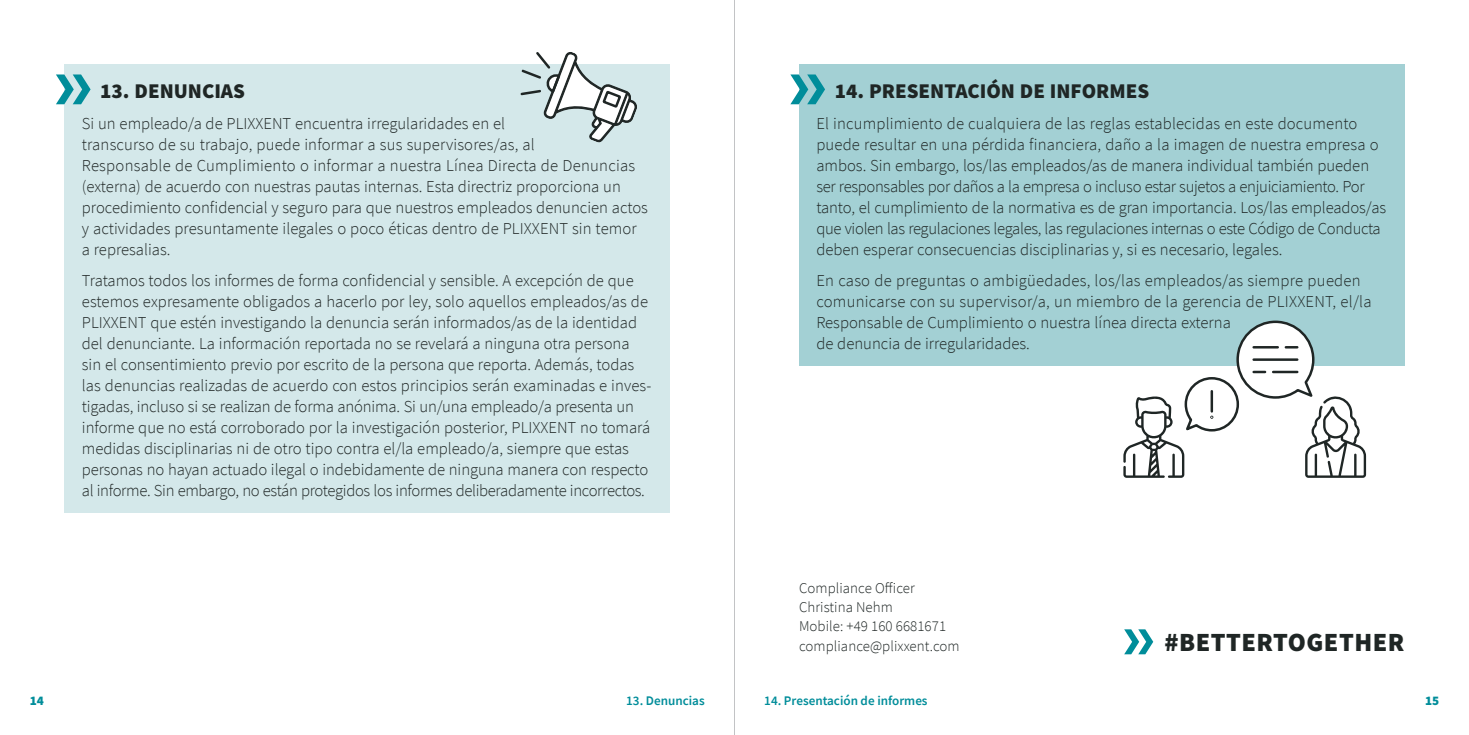
<style>
.page{position:relative;width:1469px;height:735px;background:#fff}
.page>*{position:absolute;margin:0;border:0;box-sizing:border-box;transform-origin:0 0}
.t1{font:900 26.25px "Source Sans Pro";letter-spacing:.02em;color:#1f2625}
.t2{font:900 21px "Source Sans Pro";color:#1f2625}
.t3{font:300 16.62px/21px "Source Sans Pro";color:#1f2625}
.t4{font:300 14.88px/19.2px "Source Sans Pro";letter-spacing:.005em;color:#1f2625}
.t5{font:600 13.12px "Source Sans Pro";color:#008d9a}
.t6{font:900 13.12px "Source Sans Pro";color:#008d9a}
</style>
<div class="page">
<div style="left:64px;top:64px;width:606px;height:449px;background:#d4e8ea"></div>
<div style="left:799px;top:64px;width:605px;height:302px;background:#a3d0d4"></div>
<svg style="left:56px;top:74px;width:35px;height:30px"></svg>
<svg style="left:790px;top:74px;width:35px;height:30px"></svg>
<svg style="left:1124px;top:629px;width:29px;height:25px"></svg>
<svg style="left:520px;top:52px;width:117px;height:91px"></svg>
<svg style="left:1123px;top:320px;width:242px;height:157px"></svg>
<hr style="left:734px;top:0;width:1px;height:734px;background:#85878b">
<p class="t2" style="left:100px;top:76px;width:146px">13. DENUNCIAS</p>
<p class="t3" style="left:82px;top:113px;width:567px">Si un empleado/a de PLIXXENT encuentra irregularidades en el<br>transcurso de su trabajo, puede informar a sus supervisores/as, al<br>Responsable de Cumplimiento o informar a nuestra Línea Directa de Denuncias (externa) de acuerdo con nuestras pautas internas. Esta directriz proporciona un procedimiento confidencial y seguro para que nuestros empleados denuncien actos y actividades presuntamente ilegales o poco éticas dentro de PLIXXENT sin temor a represalias.</p>
<p class="t3" style="left:82px;top:269px;width:571px">Tratamos todos los informes de forma confidencial y sensible. A excepción de que estemos expresamente obligados a hacerlo por ley, solo aquellos empleados/as de PLIXXENT que estén investigando la denuncia serán informados/as de la identidad del denunciante. La información reportada no se revelará a ninguna otra persona sin el consentimiento previo por escrito de la persona que reporta. Además, todas las denuncias realizadas de acuerdo con estos principios serán examinadas e inves&shy;tigadas, incluso si se realizan de forma anónima. Si un/una empleado/a presenta un informe que no está corroborado por la investigación posterior, PLIXXENT no tomará medidas disciplinarias ni de otro tipo contra el/la empleado/a, siempre que estas personas no hayan actuado ilegal o indebidamente de ninguna manera con respecto al informe. Sin embargo, no están protegidos los informes deliberadamente incorrectos.</p>
<p class="t2" style="left:834px;top:76px;width:316px">14. PRESENTACIÓN DE INFORMES</p>
<p class="t3" style="left:816px;top:113px;width:571px">El incumplimiento de cualquiera de las reglas establecidas en este documento puede resultar en una pérdida financiera, daño a la imagen de nuestra empresa o ambos. Sin embargo, los/las empleados/as de manera individual también pueden ser responsables por daños a la empresa o incluso estar sujetos a enjuiciamiento. Por tanto, el cumplimiento de la normativa es de gran importancia. Los/las empleados/as que violen las regulaciones legales, las regulaciones internas o este Código de Conducta deben esperar consecuencias disciplinarias y, si es necesario, legales.</p>
<p class="t3" style="left:816px;top:269px;width:556px">En caso de preguntas o ambigüedades, los/las empleados/as siempre pueden comunicarse con su supervisor/a, un miembro de la gerencia de PLIXXENT, el/la Responsable de Cumplimiento o nuestra línea directa externa<br>de denuncia de irregularidades.</p>
<p class="t4" style="left:799px;top:578px;width:162px">Compliance Officer<br>Christina Nehm<br>Mobile: +49 160 6681671 compliance@plixxent.com</p>
<h1 class="t1" style="left:1164px;top:623px;width:241px">#BETTERTOGETHER</h1>
<p class="t6" style="left:30px;top:691px;width:16px">14</p>
<p class="t5" style="left:626px;top:691px;width:80px">13. Denuncias</p>
<p class="t5" style="left:764px;top:691px;width:165px">14. Presentación de informes</p>
<p class="t6" style="left:1424px;top:691px;width:16px">15</p>
</div>
